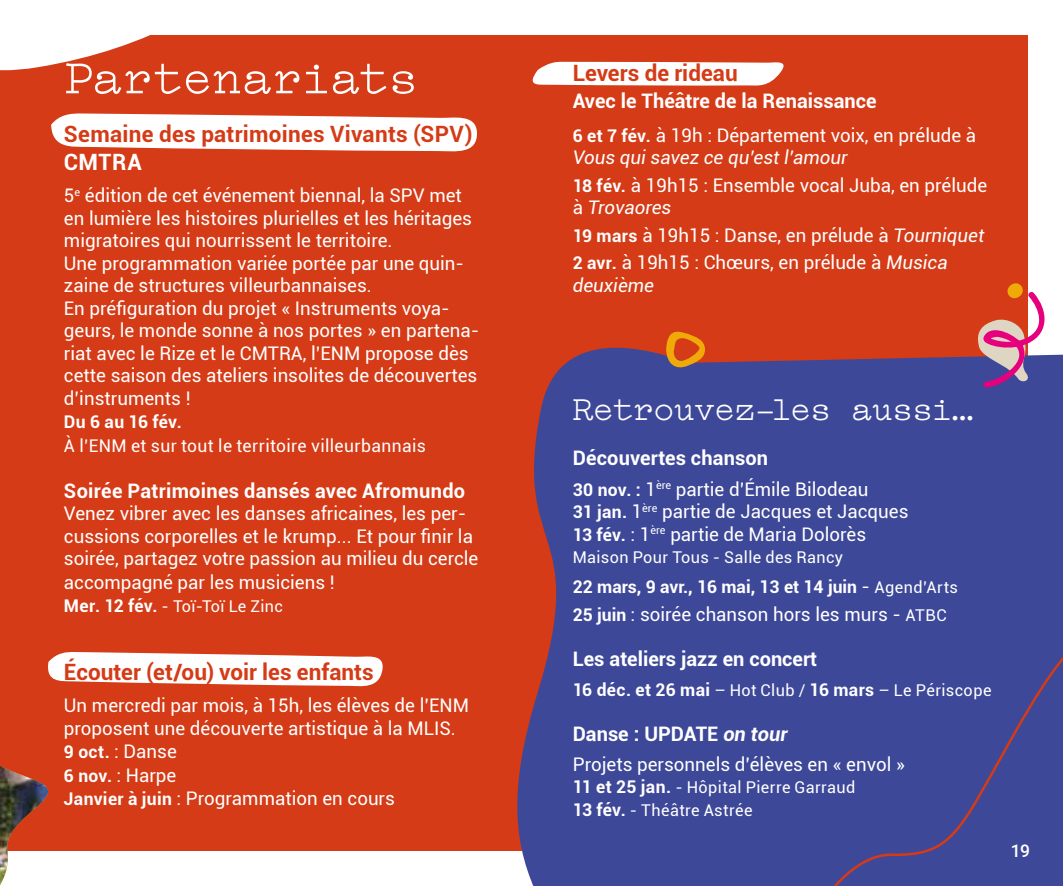
<style>
.page{position:relative;width:1063px;height:886px;background:#fff}
.page>*{position:absolute;margin:0;border:0;box-sizing:border-box;transform-origin:0 0}
.t1{font:50px "Compagnon";letter-spacing:-.005em;color:#fff}
.t2{font:35px "Compagnon";letter-spacing:-.025em;color:#fff}
.t3{font:700 22.5px "Roboto";letter-spacing:.01em;color:#d43b16}
.t4{font:700 22.5px "Roboto";letter-spacing:.02em;color:#fff}
.t5{font:700 20px "Roboto";color:#fff}
.t6{font:18.75px/22.5px "Roboto";color:#fff}
.t7{font:italic 18.75px "Roboto";color:#fff}
.t8{font:700 17.5px "Roboto";color:#fff}
.t9{font:17.5px "Roboto";letter-spacing:.02em;color:#fff}
.t10{font:500 17.5px "Roboto";color:#fff}
.t11{font:16.25px/22.5px "Roboto";letter-spacing:.025em;color:#fff}
.s1{font-weight:700;font-size:17.5px}
.s2{font-style:italic}
.s3{font-weight:400;font-size:18.75px}
.s4{font-weight:400;font-size:16.25px}
.s5{font-size:16.25px}
</style>
<div class="page">
<div style="left:0;top:35px;width:1028px;height:816px;background:#d43b16"></div>
<div style="left:0;top:511px;width:150px;height:141px;background:#d43b16"></div>
<svg style="left:51px;top:113px;width:427px;height:42px"></svg>
<svg style="left:526px;top:60px;width:264px;height:28px"></svg>
<svg style="left:0;top:652px;width:385px;height:199px"></svg>
<img style="left:0;top:766px;width:67px;height:119px">
<svg style="left:475px;top:337px;width:588px;height:549px;fill:#3e4898"></svg>
<svg style="left:666px;top:328px;width:39px;height:43px"></svg>
<div style="left:757px;top:574px;width:306px;height:312px;background:#3e4898"></div>
<svg style="left:976px;top:278px;width:77px;height:111px"></svg>
<h1 class="t1" style="left:64px;top:54px;width:356px">Partenariats</h1>
<p class="t3" style="left:64px;top:118px;width:410px">Semaine des patrimoines Vivants (SPV)</p>
<p class="t4" style="left:64px;top:146px;width:79px">CMTRA</p>
<p class="t6" style="left:64px;top:184px;width:417px">5<sup>e</sup> édition de cet événement biennal, la SPV met en lumière les histoires plurielles et les héritages migratoires qui nourrissent le territoire.<br>Une programmation variée portée par une quin&shy;zaine de structures villeurbannaises.<br>En préfiguration du projet « Instruments voya&shy;geurs, le monde sonne à nos portes » en partena&shy;riat avec le Rize et le CMTRA, l’ENM propose dès cette saison des ateliers insolites de découvertes d’instruments !</p>
<p class="t8" style="left:64px;top:410px;width:119px">Du 6 au 16 fév.</p>
<p class="t9" style="left:64px;top:433px;width:363px">À l’ENM et sur tout le territoire villeurbannais</p>
<p class="t5" style="left:64px;top:477px;width:403px">Soirée Patrimoines dansés avec Afromundo</p>
<p class="t6" style="left:64px;top:502px;width:416px">Venez vibrer avec les danses africaines, les per&shy;cussions corporelles et le krump... Et pour finir la soirée, partagez votre passion au milieu du cercle accompagné par les musiciens !</p>
<p class="t11" style="left:64px;top:595px;width:221px"><span class="s1">Mer. 12 fév.</span> - Toï-Toï Le Zinc</p>
<p class="t3" style="left:64px;top:656px;width:311px">Écouter (et/ou) voir les enfants</p>
<p class="t6" style="left:64px;top:693px;width:407px;line-height:23.2px">Un mercredi par mois, à 15h, les élèves de l’ENM proposent une découverte artistique à la MLIS.<br><span class="s1">9 oct.</span> : Danse<br><span class="s1">6 nov.</span> : Harpe<br><span class="s1">Janvier à juin</span> : Programmation en cours</p>
<p class="t3" style="left:573px;top:57px;width:167px">Levers de rideau</p>
<p class="t5" style="left:573px;top:87px;width:305px">Avec le Théâtre de la Renaissance</p>
<p class="t6" style="left:573px;top:123px;width:405px"><span class="s1">6 et 7 fév.</span> à 19h : Département voix, en prélude à<br><span class="s2">Vous qui savez ce qu’est l’amour</span></p>
<p class="t6" style="left:573px;top:173px;width:416px"><span class="s1">18 fév.</span> à 19h15 : Ensemble vocal Juba, en prélude à <span class="s2">Trovaores</span></p>
<p class="t6" style="left:573px;top:221px;width:413px;line-height:27.5px"><span class="s1">19 mars</span> à 19h15 : Danse, en prélude à <span class="s2">Tourniquet<br></span><span class="s1">2 avr.</span> à 19h15 : Chœurs, en prélude à <span class="s2">Musica</span></p>
<p class="t7" style="left:573px;top:272px;width:83px">deuxième</p>
<h2 class="t2" style="left:573px;top:393px;width:402px">Retrouvez-les aussi…</h2>
<p class="t5" style="left:573px;top:444px;width:197px">Découvertes chanson</p>
<p class="t6" style="left:573px;top:477px;width:337px"><span class="s1">30 nov. :</span> 1<sup>ère</sup> partie d’Émile Bilodeau<br><span class="s1">31 jan.</span> 1<sup>ère</sup> partie de Jacques et Jacques<br><span class="s1">13 fév.</span> : 1<sup>ère</sup> partie de Maria Dolorès</p>
<p class="t11" style="left:573px;top:545px;width:272px">Maison Pour Tous - Salle des Rancy</p>
<p class="t8" style="left:573px;top:574px;width:387px">22 mars, 9 avr., 16 mai, 13 et 14 juin <span class="s3">-</span> <span class="s4">Agend’Arts</span></p>
<p class="t6" style="left:573px;top:602px;width:375px"><span class="s1">25 juin</span> : soirée chanson hors les murs - <span class="s5">ATBC</span></p>
<p class="t5" style="left:573px;top:644px;width:246px">Les ateliers jazz en concert</p>
<p class="t11" style="left:573px;top:678px;width:420px"><span class="s1">16 déc. et 26 mai</span> – Hot Club / <span class="s1">16 mars</span> – Le Périscope</p>
<p class="t5" style="left:573px;top:719px;width:216px">Danse : UPDATE <span class="s2">on tour</span></p>
<p class="t6" style="left:573px;top:752px;width:334px">Projets personnels d’élèves en « envol »</p>
<p class="t11" style="left:573px;top:775px;width:284px"><span class="s1">11 et 25 jan.</span> - Hôpital Pierre Garraud<br><span class="s1">13 fév.</span> - Théâtre Astrée</p>
<p class="t10" style="left:1011px;top:838px;width:21px">19</p>
</div>
